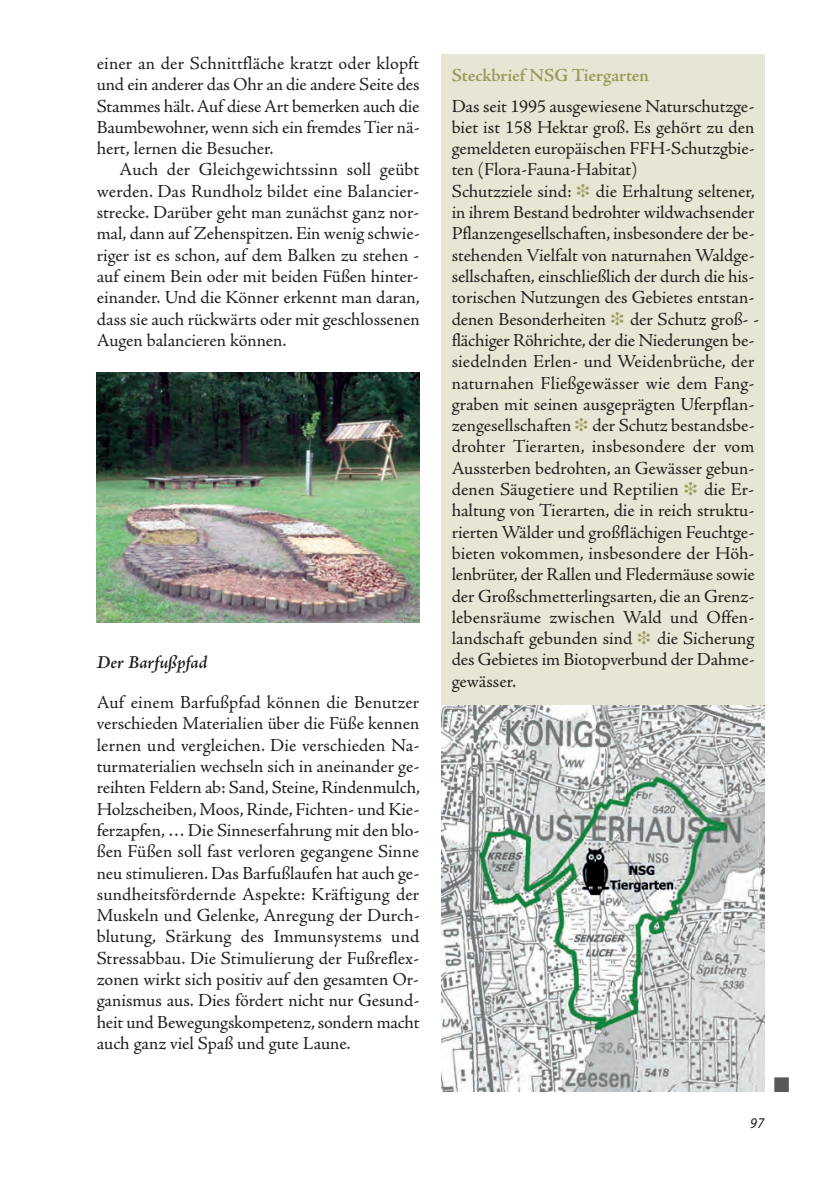
<style>
.page{position:relative;width:819px;height:1191px;background:#fff}
.page>*{position:absolute;margin:0;border:0;box-sizing:border-box;transform-origin:0 0}
.t1{font:21px "Zapf Dingbats ITC";color:#57585a}
.t2{font:18.38px/21.3px "Adobe Jenson Pro";color:#231f20;text-align:justify}
.t3{font:600 18.38px "Adobe Jenson Pro";letter-spacing:-.005em;color:#9c995a}
.t4{font:italic 600 18.38px "Adobe Jenson Pro";color:#231f20}
.t5{font:italic 14.88px "Myriad Pro";color:#231f20;scale:.93 1}
</style>
<div class="page">
<div style="left:441px;top:55px;width:323px;height:696px;background:#e7e5d4"></div>
<img style="left:441px;top:706px;width:323px;height:385px">
<img style="left:97px;top:372px;width:322px;height:251px">
<p class="t2" style="left:97px;top:54px;width:324px">einer an der Schnittfläche kratzt oder klopft und ein anderer das Ohr an die andere Seite des Stammes hält. Auf diese Art bemerken auch die Baumbewohner, wenn sich ein fremdes Tier nä&shy;hert, lernen die Besucher.</p>
<p class="t2" style="left:97px;top:161px;width:324px;text-indent:23px">Auch der Gleichgewichtssinn soll geübt werden. Das Rundholz bildet eine Balancier&shy;strecke. Darüber geht man zunächst ganz nor&shy;mal, dann auf Zehenspitzen. Ein wenig schwie&shy;riger ist es schon, auf dem Balken zu stehen - auf einem Bein oder mit beiden Füßen hinter&shy;einander. Und die Könner erkennt man daran, dass sie auch rückwärts oder mit geschlossenen Augen balancieren können.</p>
<p class="t4" style="left:97px;top:655px;width:112px">Der Barfußpfad</p>
<p class="t2" style="left:97px;top:693px;width:325px">Auf einem Barfußpfad können die Benutzer verschieden Materialien über die Füße kennen lernen und vergleichen. Die verschieden Na&shy;turmaterialien wechseln sich in aneinander ge&shy;reihten Feldern ab: Sand, Steine, Rindenmulch, Holzscheiben, Moos, Rinde, Fichten- und Kie&shy;ferzapfen, … Die Sinneserfahrung mit den blo&shy;ßen Füßen soll fast verloren gegangene Sinne neu stimulieren. Das Barfußlaufen hat auch ge&shy;sundheitsfördernde Aspekte: Kräftigung der Muskeln und Gelenke, Anregung der Durch&shy;blutung, Stärkung des Immunsystems und Stressabbau. Die Stimulierung der Fußreflex&shy;zonen wirkt sich positiv auf den gesamten Or&shy;ganismus aus. Dies fördert nicht nur Gesund&shy;heit und Bewegungskompetenz, sondern macht auch ganz viel Spaß und gute Laune.</p>
<p class="t3" style="left:451px;top:69px;width:199px">Steckbrief NSG Tiergarten</p>
<p class="t2" style="left:451px;top:97px;width:305px;text-align:left">Das seit 1995 ausgewiesene Naturschutzge&shy;biet ist 158 Hektar groß. Es gehört zu den gemeldeten europäischen FFH-Schutzgbie&shy;ten (Flora-Fauna-Habitat)<br>Schutzziele sind:</p>
<p class="t2" style="left:451px;top:182px;width:305px;text-indent:144px">die Erhaltung seltener, in ihrem Bestand bedrohter wildwachsender Pflanzengesellschaften, insbesondere der be&shy;stehenden Vielfalt von naturnahen Waldge&shy;sellschaften, einschließlich der durch die his - torischen Nutzungen des Gebietes entstan&shy;denen Besonderheiten</p>
<p class="t2" style="left:451px;top:310px;width:309px;text-align:left;text-indent:178px">der Schutz groß- - flächiger Röhrichte, der die Niederungen be&shy;siedelnden Erlen- und Weidenbrüche, der naturnahen Fließgewässer wie dem Fang&shy;graben mit seinen ausgeprägten Uferpflan&shy;zengesellschaften der Schutz bestandsbe&shy;drohter Tierarten, insbesondere der vom Aussterben bedrohten, an Gewässer gebun&shy;denen Säugetiere und Reptilien</p>
<p class="t2" style="left:451px;top:480px;width:304px;text-indent:252px">die Er&shy;haltung von Tierarten, die in reich struktu&shy;rierten Wälder und großflächigen Feuchtge&shy;bieten vokommen, insbesondere der Höh - lenbrüter, der Rallen und Fledermäuse sowie der Großschmetterlingsarten, die an Grenz&shy;lebensräume zwischen Wald und Offen&shy;landschaft gebunden sind</p>
<p class="t2" style="left:451px;top:629px;width:305px;text-indent:205px">die Sicherung des Gebietes im Biotopverbund der Dahme&shy;gewässer.</p>
<p class="t1" style="left:773px;top:1072px;width:17px">■</p>
<p class="t5" style="left:750px;top:1117px;width:17px">97</p>
</div>
